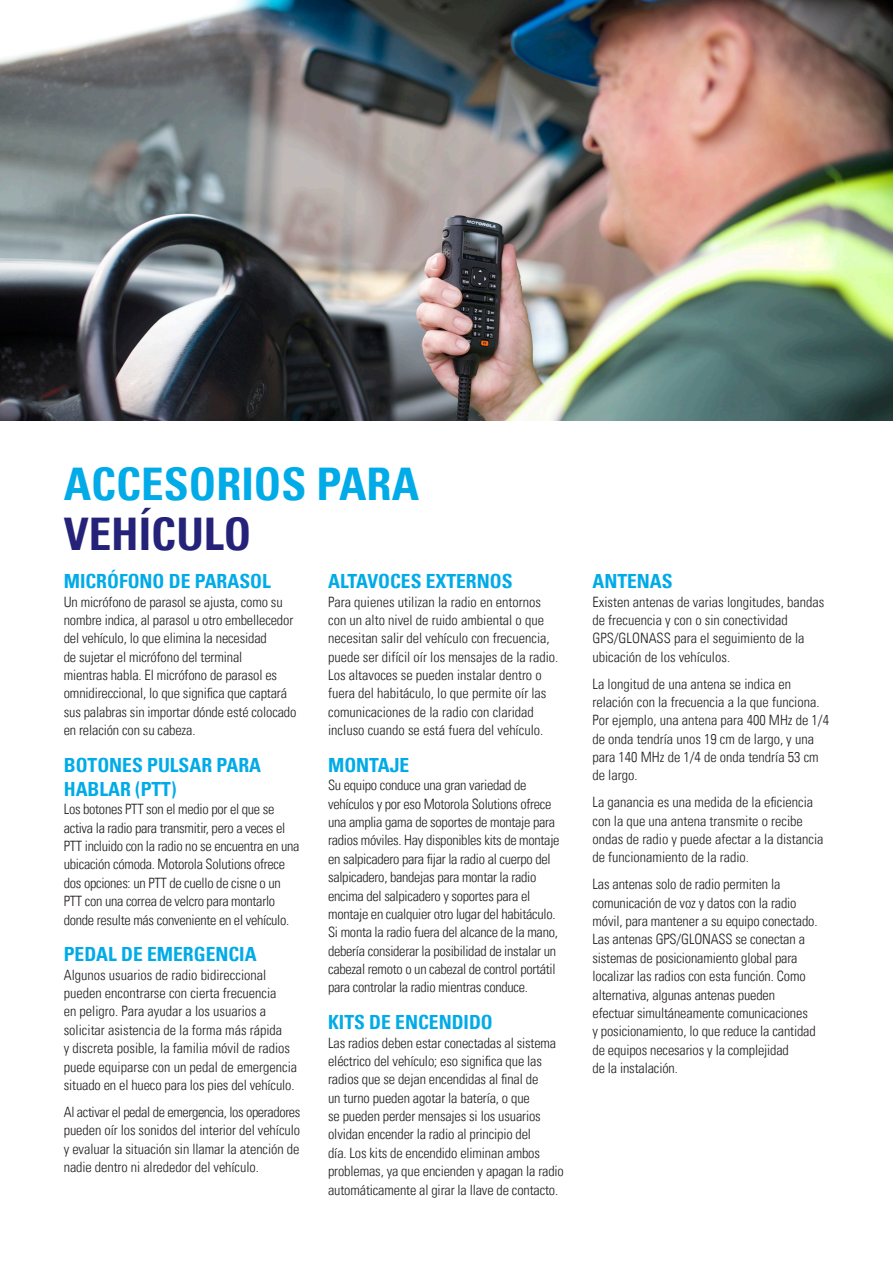
<style>
.page{position:relative;width:893px;height:1263px;background:#fff}
.page>*{position:absolute;margin:0;border:0;box-sizing:border-box;transform-origin:0 0}
.t1{font:700 condensed 45px/49.5px "Univers LT";color:#00abe7}
.t2{font:700 condensed 19.5px/24px "Univers LT";color:#00abe7}
.t3{font:300 condensed 14.25px/18.3px "Univers LT";letter-spacing:-.01em;color:#231f20}
.s1{color:#252279}
</style>
<div class="page">
<hr style="left:892px;top:421px;width:1px;height:421px;background:#e6e7e9">
<img style="left:0;top:0;width:893px;height:421px">
<p class="t1" style="left:64px;top:459px;width:357px">ACCESORIOS PARA<br><span class="s1">VEHÍCULO</span></p>
<p class="t2" style="left:64px;top:569px;width:209px">MICRÓFONO DE PARASOL</p>
<p class="t3" style="left:64px;top:592px;width:234px">Un micrófono de parasol se ajusta, como su nombre indica, al parasol u otro embellecedor del vehículo, lo que elimina la necesidad<br>de sujetar el micrófono del terminal<br>mientras habla. El micrófono de parasol es omnidireccional, lo que significa que captará sus palabras sin importar dónde esté colocado en relación con su cabeza.</p>
<p class="t2" style="left:64px;top:753px;width:199px">BOTONES PULSAR PARA<br>HABLAR (PTT)</p>
<p class="t3" style="left:64px;top:800px;width:237px">Los botones PTT son el medio por el que se activa la radio para transmitir, pero a veces el PTT incluido con la radio no se encuentra en una ubicación cómoda. Motorola Solutions ofrece dos opciones: un PTT de cuello de cisne o un PTT con una correa de velcro para montarlo donde resulte más conveniente en el vehículo.</p>
<p class="t2" style="left:64px;top:942px;width:194px">PEDAL DE EMERGENCIA</p>
<p class="t3" style="left:64px;top:965px;width:235px">Algunos usuarios de radio bidireccional pueden encontrarse con cierta frecuencia<br>en peligro. Para ayudar a los usuarios a solicitar asistencia de la forma más rápida<br>y discreta posible, la familia móvil de radios puede equiparse con un pedal de emergencia situado en el hueco para los pies del vehículo.</p>
<p class="t3" style="left:64px;top:1103px;width:238px;text-align:justify">Al activar el pedal de emergencia, los operadores pueden oír los sonidos del interior del vehículo y evaluar la situación sin llamar la atención de nadie dentro ni alrededor del vehículo.</p>
<p class="t2" style="left:328px;top:569px;width:186px">ALTAVOCES EXTERNOS</p>
<p class="t3" style="left:328px;top:592px;width:232px">Para quienes utilizan la radio en entornos con un alto nivel de ruido ambiental o que necesitan salir del vehículo con frecuencia, puede ser difícil oír los mensajes de la radio.<br>Los altavoces se pueden instalar dentro o fuera del habitáculo, lo que permite oír las comunicaciones de la radio con claridad incluso cuando se está fuera del vehículo.</p>
<p class="t2" style="left:328px;top:753px;width:83px">MONTAJE</p>
<p class="t3" style="left:328px;top:776px;width:233px">Su equipo conduce una gran variedad de vehículos y por eso Motorola Solutions ofrece una amplia gama de soportes de montaje para radios móviles. Hay disponibles kits de montaje en salpicadero para fijar la radio al cuerpo del salpicadero, bandejas para montar la radio encima del salpicadero y soportes para el montaje en cualquier otro lugar del habitáculo.<br>Si monta la radio fuera del alcance de la mano, debería considerar la posibilidad de instalar un cabezal remoto o un cabezal de control portátil para controlar la radio mientras conduce.</p>
<p class="t2" style="left:328px;top:1010px;width:166px">KITS DE ENCENDIDO</p>
<p class="t3" style="left:328px;top:1033px;width:237px">Las radios deben estar conectadas al sistema eléctrico del vehículo; eso significa que las radios que se dejan encendidas al final de<br>un turno pueden agotar la batería, o que<br>se pueden perder mensajes si los usuarios olvidan encender la radio al principio del<br>día. Los kits de encendido eliminan ambos problemas, ya que encienden y apagan la radio automáticamente al girar la llave de contacto.</p>
<p class="t2" style="left:592px;top:569px;width:82px">ANTENAS</p>
<p class="t3" style="left:592px;top:592px;width:233px">Existen antenas de varias longitudes, bandas de frecuencia y con o sin conectividad GPS/GLONASS para el seguimiento de la ubicación de los vehículos.</p>
<p class="t3" style="left:592px;top:674px;width:238px">La longitud de una antena se indica en relación con la frecuencia a la que funciona.<br>Por ejemplo, una antena para 400 MHz de 1/4 de onda tendría unos 19 cm de largo, y una para 140 MHz de 1/4 de onda tendría 53 cm de largo.</p>
<p class="t3" style="left:592px;top:793px;width:233px">La ganancia es una medida de la eficiencia con la que una antena transmite o recibe ondas de radio y puede afectar a la distancia de funcionamiento de la radio.</p>
<p class="t3" style="left:592px;top:875px;width:227px">Las antenas solo de radio permiten la comunicación de voz y datos con la radio móvil, para mantener a su equipo conectado.<br>Las antenas GPS/GLONASS se conectan a sistemas de posicionamiento global para localizar las radios con esta función. Como alternativa, algunas antenas pueden efectuar simultáneamente comunicaciones<br>y posicionamiento, lo que reduce la cantidad de equipos necesarios y la complejidad<br>de la instalación.</p>
</div>
